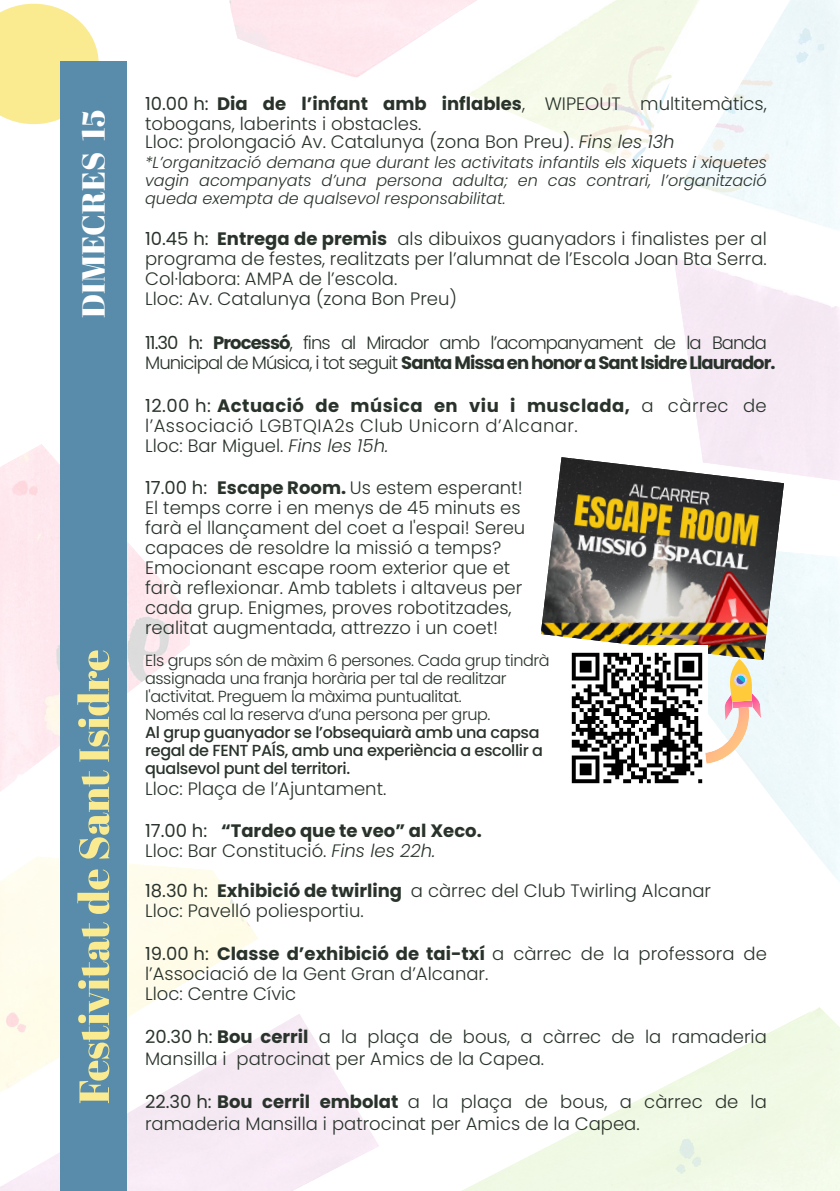
<style>
.page{position:relative;width:840px;height:1191px;background:#fff}
.page>*{position:absolute;margin:0;border:0;box-sizing:border-box;transform-origin:0 0}
.t1{font:32px "Abril Fatface";color:#fff}
.t2{font:300 18px/20px "Poppins";color:#29332b}
.t3{font:300 18px/20px "Poppins";letter-spacing:-.05em;color:#29332b}
.t4{font:300 18px/20px "Poppins";letter-spacing:.025em;color:#29332b}
.t5{font:700 18px/20px "Poppins";color:#29332b}
.t6{font:italic 300 16px/18px "Poppins";color:#29332b;text-align:justify}
.t7{font:300 16px/18px "Poppins";letter-spacing:-.025em;color:#29332b}
.t8{font:500 16px/18px "Poppins";letter-spacing:-.025em;color:#29332b}
.s1{font-weight:400}
.s2{font-weight:700}
.s3{font-style:italic}
.s4{font-weight:300}
.s5{font-weight:300;font-style:italic}
</style>
<div class="page">
<img style="left:0;top:0;width:839px;height:1191px">
<svg style="left:0;top:4px;width:99px;height:120px;background:#f9eb9c"></svg>
<div style="left:60px;top:62px;width:66px;height:1129px;background:#598caa"></div>
<svg style="left:78px;top:922px;width:31px;height:181px"></svg>
<svg style="left:77px;top:869px;width:32px;height:45px"></svg>
<svg style="left:79px;top:770px;width:30px;height:88px"></svg>
<svg style="left:77px;top:650px;width:32px;height:111px"></svg>
<img style="left:540px;top:457px;width:243px;height:203px">
<img style="left:566px;top:645px;width:141px;height:142px">
<svg style="left:704px;top:659px;width:56px;height:104px"></svg>
<h1 class="t1" style="left:75px;top:318px;width:209px;rotate:-90deg">DIMECRES 15</h1>
<p class="t2" style="left:145px;top:94px;width:623px"><span class="s1">10.00 h:</span> <span class="s2">Dia de l’infant amb inflables</span>, WIPEOUT multitemàtics, tobogans, laberints i obstacles.</p>
<p class="t2" style="left:145px;top:132px;width:531px">Lloc: prolongació Av. Catalunya (zona Bon Preu). <span class="s3">Fins les 13h</span></p>
<p class="t6" style="left:145px;top:155px;width:623px">*L’organització demana que durant les activitats infantils els xiquets i xiquetes vagin acompanyats d’una persona adulta; en cas contrari, l’organització queda exempta de qualsevol responsabilitat.</p>
<p class="t2" style="left:145px;top:229px;width:623px"><span class="s1">10.45 h:</span> <span class="s2">Entrega de premis</span> als dibuixos guanyadors i finalistes per al programa de festes, realitzats per l’alumnat de l’Escola Joan Bta Serra.<br>Col·labora: AMPA de l’escola.<br>Lloc: Av. Catalunya (zona Bon Preu)</p>
<p class="t3" style="left:145px;top:333px;width:631px"><span class="s1">11.30 h:</span> <span class="s2">Processó</span>, fins al Mirador amb l’acompanyament de la Banda<br>Municipal de Música, i tot seguit <span class="s2">Santa Missa en honor a Sant Isidre Llaurador.</span></p>
<p class="t4" style="left:145px;top:396px;width:623px"><span class="s1">12.00 h:</span> <span class="s2">Actuació de música en viu i musclada,</span> a càrrec de l’Associació LGBTQIA2s Club Unicorn d’Alcanar.<br>Lloc: Bar Miguel. <span class="s3">Fins les 15h.</span></p>
<p class="t2" style="left:145px;top:477px;width:381px"><span class="s1">17.00 h:</span> <span class="s2">Escape Room.</span> Us estem esperant!<br>El temps corre i en menys de 45 minuts es farà el llançament del coet a l'espai! Sereu capaces de resoldre la missió a temps?<br>Emocionant escape room exterior que et farà reflexionar. Amb tablets i altaveus per cada grup. Enigmes, proves robotitzades, realitat augmentada, attrezzo i un coet!</p>
<p class="t7" style="left:145px;top:651px;width:406px">Els grups són de màxim 6 persones. Cada grup tindrà assignada una franja horària per tal de realitzar l'activitat. Preguem la màxima puntualitat.<br>Només cal la reserva d’una persona per grup.</p>
<p class="t8" style="left:145px;top:724px;width:399px">Al grup guanyador se l’obsequiarà amb una capsa regal de FENT PAÍS, amb una experiència a escollir a qualsevol punt del territori.</p>
<p class="t2" style="left:145px;top:779px;width:243px">Lloc: Plaça de l’Ajuntament.</p>
<p class="t5" style="left:145px;top:822px;width:338px"><span class="s1">17.00 h:</span> “Tardeo que te veo” al Xeco.<br><span class="s4">Lloc: Bar Constitució.</span> <span class="s5">Fins les 22h.</span></p>
<p class="t2" style="left:145px;top:881px;width:567px"><span class="s1">18.30 h:</span> <span class="s2">Exhibició de twirling</span> a càrrec del Club Twirling Alcanar<br>Lloc: Pavelló poliesportiu.</p>
<p class="t2" style="left:145px;top:944px;width:623px"><span class="s1">19.00 h:</span> <span class="s2">Classe d’exhibició de tai-txí</span> a càrrec de la professora de l’Associació de la Gent Gran d’Alcanar.<br>Lloc: Centre Cívic</p>
<p class="t2" style="left:145px;top:1026px;width:623px;line-height:21.6px"><span class="s1">20.30 h:</span> <span class="s2">Bou cerril</span> a la plaça de bous, a càrrec de la ramaderia<br>Mansilla i patrocinat per Amics de la Capea.</p>
<p class="t2" style="left:145px;top:1091px;width:623px;line-height:21.6px"><span class="s1">22.30 h:</span> <span class="s2">Bou cerril embolat</span> a la plaça de bous, a càrrec de la ramaderia Mansilla i patrocinat per Amics de la Capea.</p>
</div>
